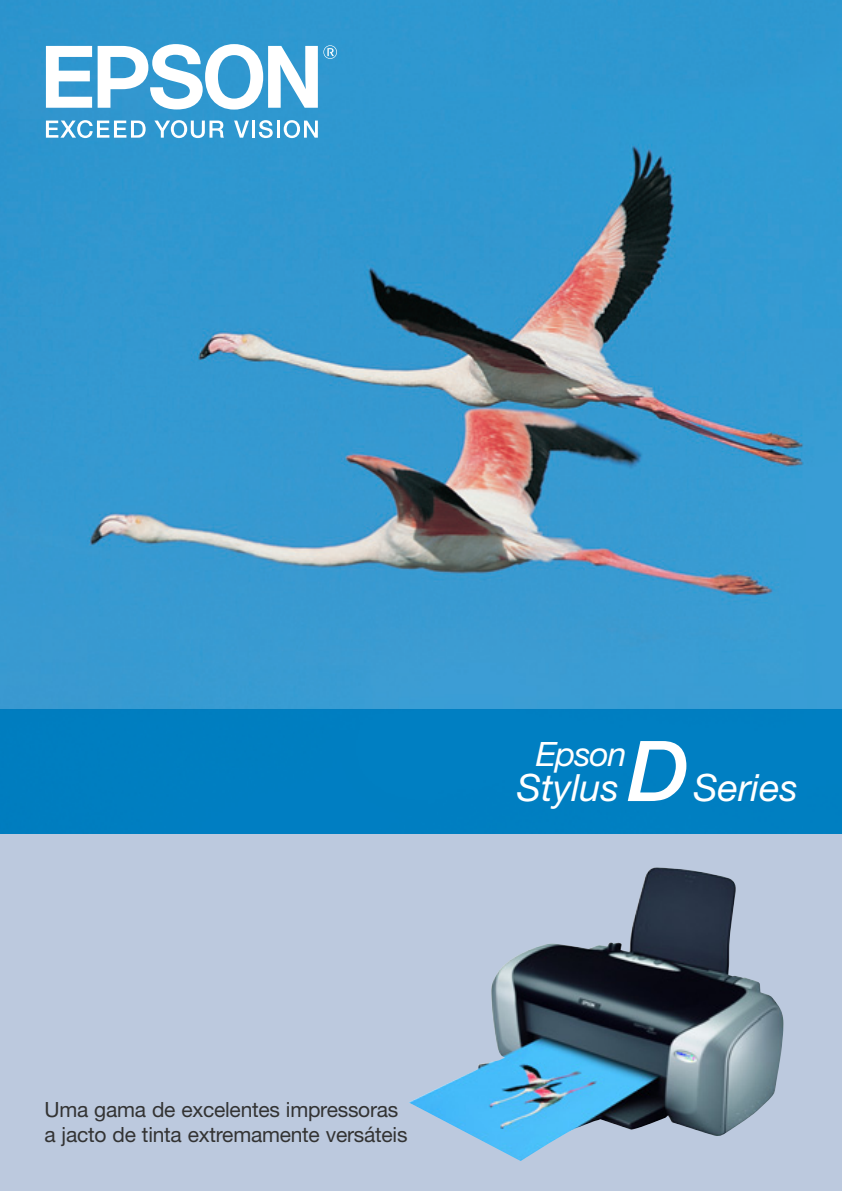
<style>
.page{position:relative;width:842px;height:1191px;background:#fff}
.page>*{position:absolute;margin:0;border:0;box-sizing:border-box;transform-origin:0 0}
.t1{font:italic 500 84px "Helvetica Neue";color:#fff}
.t2{font:italic 37.6px "Helvetica Neue";color:#fff}
.t3{font:italic 33.6px "Helvetica Neue";letter-spacing:-.035em;color:#fff}
.t4{font:21px/25px "Helvetica Neue";letter-spacing:-.01em;color:#333}
</style>
<div class="page">
<img style="left:0;top:0;width:841px;height:709px">
<div style="left:0;top:817px;width:841px;height:373px;background:#bcc9de"></div>
<div style="left:0;top:709px;width:841px;height:125px;background:#007ec1"></div>
<svg style="left:46px;top:120px;width:100px;height:18px"></svg>
<svg style="left:154px;top:120px;width:70px;height:18px"></svg>
<svg style="left:234px;top:121px;width:15px;height:17px"></svg>
<hr style="left:252px;top:121px;width:3px;height:17px;background:#fff">
<svg style="left:259px;top:120px;width:14px;height:18px"></svg>
<hr style="left:277px;top:121px;width:3px;height:17px;background:#fff">
<svg style="left:284px;top:120px;width:34px;height:18px"></svg>
<svg style="left:46px;top:46px;width:46px;height:62px"></svg>
<svg style="left:98px;top:44px;width:239px;height:66px"></svg>
<img style="left:409px;top:867px;width:375px;height:294px">
<h1 class="t1" style="left:628px;top:741px;width:63px">D</h1>
<h3 class="t3" style="left:536px;top:742px;width:92px">Epson</h3>
<h2 class="t2" style="left:517px;top:774px;width:104px">Stylus</h2>
<h2 class="t2" style="left:693px;top:774px;width:106px">Series</h2>
<p class="t4" style="left:44px;top:1098px;width:365px">Uma gama de excelentes impressoras a jacto de tinta extremamente versáteis</p>
</div>
